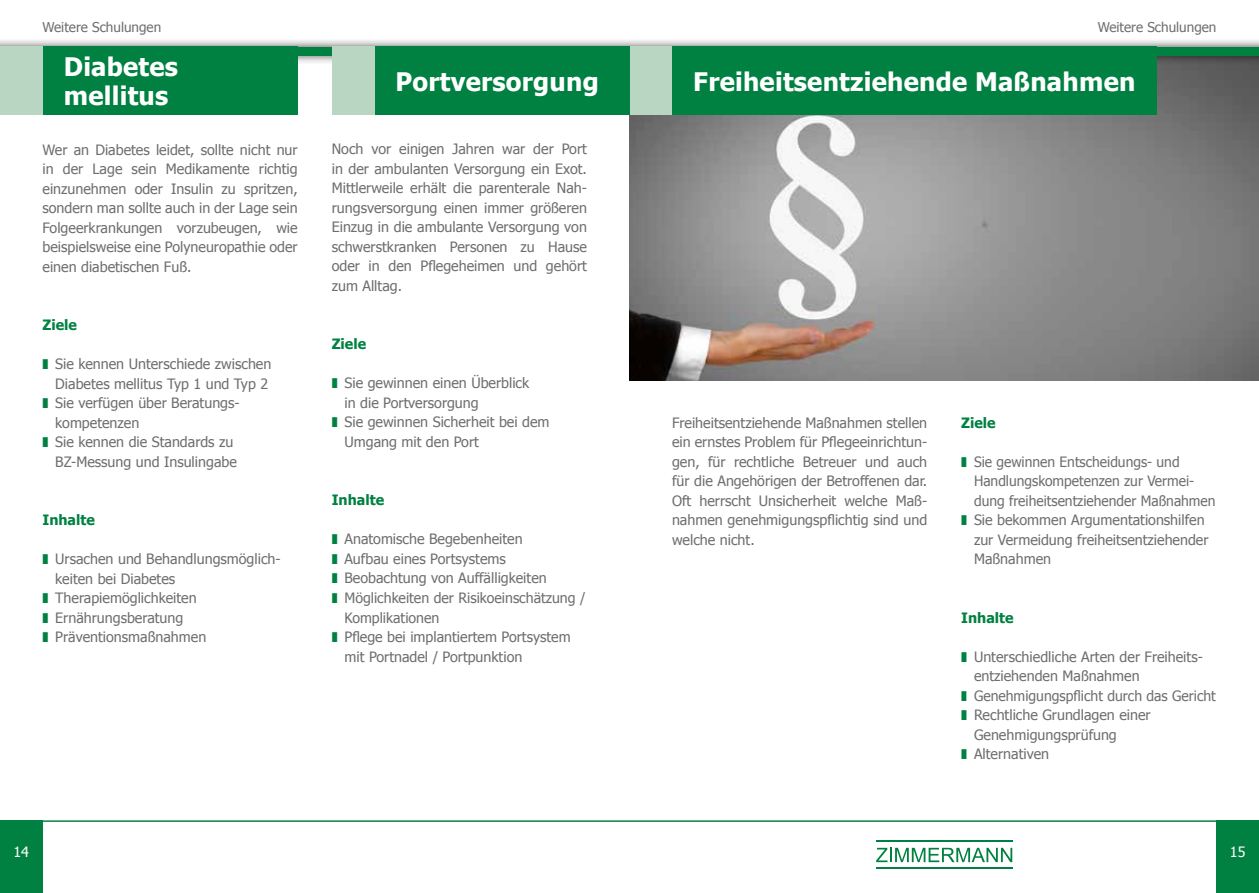
<style>
.page{position:relative;width:1259px;height:893px;background:#fff}
.page>*{position:absolute;margin:0;border:0;box-sizing:border-box;transform-origin:0 0}
.t1{font:700 25.5px/28.5px "Tahoma";letter-spacing:.01em;color:#fff}
.t2{font:14.25px/19.5px "Tahoma";color:#6e6e6e;text-align:justify}
.t3{font:700 14.25px "Tahoma";color:#008142}
.t4{font:14.25px "Tahoma";color:#fff}
.t5{font:13.5px "Tahoma";color:#6e6e6e}
.s1{color:#008142}
</style>
<div class="page">
<img style="left:629px;top:64px;width:630px;height:317px">
<div style="left:0;top:38px;width:1259px;height:26px;background:#000;opacity:.75"></div>
<div style="left:0;top:47px;width:1259px;height:8px;background:#008142"></div>
<hr style="left:0;top:821px;width:1259px;height:1px;background:#008142">
<svg style="left:876px;top:848px;width:136px;height:14px"></svg>
<hr style="left:876px;top:840px;width:136px;height:2px;background:#008142">
<hr style="left:876px;top:867px;width:136px;height:2px;background:#008142">
<div style="left:0;top:821px;width:43px;height:72px;background:#008142"></div>
<div style="left:1216px;top:821px;width:43px;height:72px;background:#008142"></div>
<div style="left:43px;top:47px;width:255px;height:68px;background:#008142"></div>
<div style="left:0;top:47px;width:43px;height:68px;background:#b8d6c1"></div>
<div style="left:672px;top:47px;width:485px;height:68px;background:#008142"></div>
<div style="left:629px;top:47px;width:43px;height:68px;background:#b8d6c1"></div>
<div style="left:374px;top:47px;width:255px;height:68px;background:#008142"></div>
<div style="left:332px;top:47px;width:42px;height:68px;background:#b8d6c1"></div>
<p class="t5" style="left:43px;top:18px;width:120px">Weitere Schulungen</p>
<p class="t5" style="left:1097px;top:18px;width:120px">Weitere Schulungen</p>
<h1 class="t1" style="left:64px;top:51px;width:116px">Diabetes mellitus</h1>
<p class="t2" style="left:43px;top:139px;width:257px">Wer an Diabetes leidet, sollte nicht nur in der Lage sein Medikamente richtig einzunehmen oder Insulin zu spritzen, sondern man sollte auch in der Lage sein Folgeerkrankungen vorzubeugen, wie beispielsweise eine Polyneuropathie oder einen diabetischen Fuß.</p>
<p class="t3" style="left:43px;top:315px;width:36px">Ziele</p>
<p class="t2" style="left:43px;top:353px;width:230px"><span class="s1">❚</span> Sie kennen Unterschiede zwischen</p>
<p class="t2" style="left:55px;top:373px;width:214px">Diabetes mellitus Typ 1 und Typ 2</p>
<p class="t2" style="left:43px;top:392px;width:197px"><span class="s1">❚</span> Sie verfügen über Beratungs-</p>
<p class="t2" style="left:55px;top:412px;width:85px">kompetenzen</p>
<p class="t2" style="left:43px;top:431px;width:192px"><span class="s1">❚</span> Sie kennen die Standards zu</p>
<p class="t2" style="left:55px;top:451px;width:183px">BZ-Messung und Insulingabe</p>
<p class="t3" style="left:43px;top:510px;width:54px">Inhalte</p>
<p class="t2" style="left:43px;top:548px;width:240px"><span class="s1">❚</span> Ursachen und Behandlungsmöglich-</p>
<p class="t2" style="left:55px;top:568px;width:121px">keiten bei Diabetes</p>
<p class="t2" style="left:43px;top:587px;width:156px"><span class="s1">❚</span> Therapiemöglichkeiten</p>
<p class="t2" style="left:43px;top:607px;width:142px"><span class="s1">❚</span> Ernährungsberatung</p>
<p class="t2" style="left:43px;top:626px;width:165px"><span class="s1">❚</span> Präventionsmaßnahmen</p>
<h1 class="t1" style="left:395px;top:65px;width:205px">Portversorgung</h1>
<h1 class="t1" style="left:693px;top:65px;width:443px">Freiheitsentziehende Maßnahmen</h1>
<p class="t2" style="left:332px;top:139px;width:257px">Noch vor einigen Jahren war der Port in der ambulanten Versorgung ein Exot.<br>Mittlerweile erhält die parenterale Nah&shy;rungsversorgung einen immer größeren Einzug in die ambulante Versorgung von schwerstkranken Personen zu Hause oder in den Pflegeheimen und gehört zum Alltag.</p>
<p class="t3" style="left:332px;top:334px;width:36px">Ziele</p>
<p class="t2" style="left:332px;top:373px;width:199px"><span class="s1">❚</span> Sie gewinnen einen Überblick</p>
<p class="t2" style="left:344px;top:392px;width:136px">in die Portversorgung</p>
<p class="t2" style="left:332px;top:412px;width:219px"><span class="s1">❚</span> Sie gewinnen Sicherheit bei dem</p>
<p class="t2" style="left:344px;top:431px;width:136px">Umgang mit den Port</p>
<p class="t3" style="left:332px;top:490px;width:54px">Inhalte</p>
<p class="t2" style="left:332px;top:529px;width:192px"><span class="s1">❚</span> Anatomische Begebenheiten</p>
<p class="t2" style="left:332px;top:548px;width:176px"><span class="s1">❚</span> Aufbau eines Portsystems</p>
<p class="t2" style="left:332px;top:568px;width:216px"><span class="s1">❚</span> Beobachtung von Auffälligkeiten</p>
<p class="t2" style="left:332px;top:587px;width:255px"><span class="s1">❚</span> Möglichkeiten der Risikoeinschätzung /</p>
<p class="t2" style="left:344px;top:607px;width:96px">Komplikationen</p>
<p class="t2" style="left:332px;top:626px;width:240px"><span class="s1">❚</span> Pflege bei implantiertem Portsystem</p>
<p class="t2" style="left:344px;top:646px;width:179px">mit Portnadel / Portpunktion</p>
<p class="t2" style="left:672px;top:412px;width:257px">Freiheitsentziehende Maßnahmen stellen ein ernstes Problem für Pflegeeinrichtun&shy;gen, für rechtliche Betreuer und auch für die Angehörigen der Betroffenen dar.<br>Oft herrscht Unsicherheit welche Maß&shy;nahmen genehmigungspflichtig sind und welche nicht.</p>
<p class="t3" style="left:961px;top:412px;width:36px">Ziele</p>
<p class="t2" style="left:961px;top:451px;width:220px"><span class="s1">❚</span> Sie gewinnen Entscheidungs- und</p>
<p class="t2" style="left:974px;top:470px;width:222px">Handlungskompetenzen zur Vermei-</p>
<p class="t2" style="left:974px;top:490px;width:243px">dung freiheitsentziehender Maßnahmen</p>
<p class="t2" style="left:961px;top:509px;width:245px"><span class="s1">❚</span> Sie bekommen Argumentationshilfen</p>
<p class="t2" style="left:974px;top:529px;width:236px">zur Vermeidung freiheitsentziehender</p>
<p class="t2" style="left:974px;top:548px;width:79px">Maßnahmen</p>
<p class="t3" style="left:961px;top:607px;width:54px">Inhalte</p>
<p class="t2" style="left:961px;top:646px;width:243px"><span class="s1">❚</span> Unterschiedliche Arten der Freiheits-</p>
<p class="t2" style="left:974px;top:665px;width:167px">entziehenden Maßnahmen</p>
<p class="t2" style="left:961px;top:685px;width:256px"><span class="s1">❚</span> Genehmigungspflicht durch das Gericht</p>
<p class="t2" style="left:961px;top:704px;width:191px"><span class="s1">❚</span> Rechtliche Grundlagen einer</p>
<p class="t2" style="left:974px;top:724px;width:144px">Genehmigungsprüfung</p>
<p class="t2" style="left:961px;top:743px;width:89px"><span class="s1">❚</span> Alternativen</p>
<p class="t4" style="left:13px;top:842px;width:17px">14</p>
<p class="t4" style="left:1230px;top:842px;width:17px">15</p>
</div>
